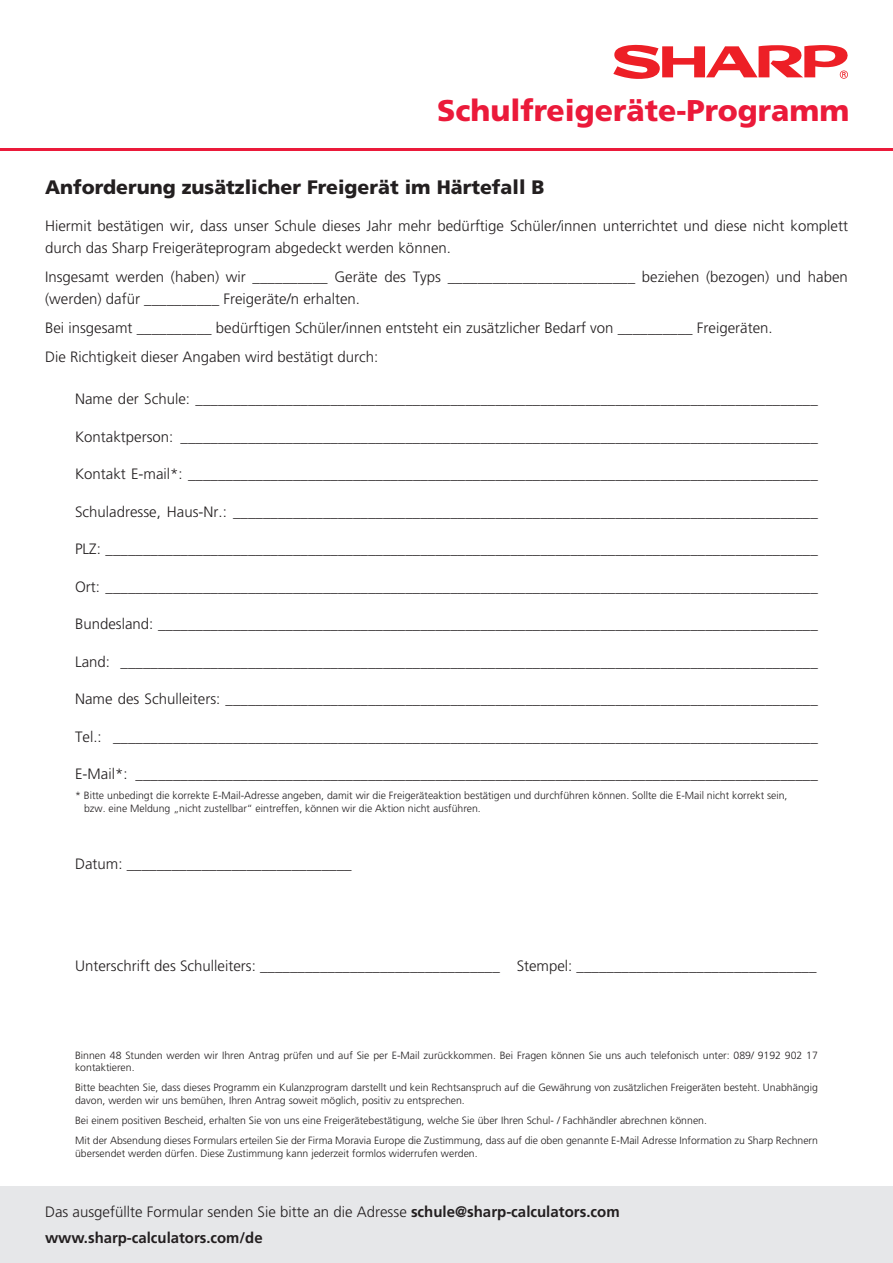
<style>
.page{position:relative;width:893px;height:1263px;background:#fff}
.page>*{position:absolute;margin:0;border:0;box-sizing:border-box;transform-origin:0 0}
.t1{font:900 30px "Frutiger";color:#eb1a3a}
.t2{font:900 19.5px "Frutiger";color:#231f20}
.t3{font:700 15.15px "Frutiger";color:#231f20}
.t4{font:300 15px/21.8px "Frutiger";color:#231f20}
.t5{font:300 10.5px/12.6px "Frutiger";color:#231f20}
.s1{font-weight:700;font-size:15.3px}
</style>
<div class="page">
<hr style="left:0;top:148px;width:893px;height:2px;background:#eb1a3a">
<svg style="left:613px;top:45px;width:235px;height:34px"></svg>
<div style="left:0;top:1186px;width:893px;height:77px;background:#e6e7e9"></div>
<h1 class="t1" style="left:437px;top:93px;width:414px">Schulfreigeräte-Programm</h1>
<h2 class="t2" style="left:45px;top:176px;width:501px">Anforderung zusätzlicher Freigerät im Härtefall B</h2>
<p class="t4" style="left:45px;top:215px;width:804px">Hiermit bestätigen wir, dass unser Schule dieses Jahr mehr bedürftige Schüler/innen unterrichtet und diese nicht komplett durch das Sharp Freigeräteprogram abgedeckt werden können.</p>
<p class="t4" style="left:45px;top:266px;width:804px">Insgesamt werden (haben) wir __________ Geräte des Typs _________________________ beziehen (bezogen) und haben (werden) dafür __________ Freigeräte/n erhalten.</p>
<p class="t4" style="left:45px;top:313px;width:729px;line-height:29.2px">Bei insgesamt __________ bedürftigen Schüler/innen entsteht ein zusätzlicher Bedarf von __________ Freigeräten.<br>Die Richtigkeit dieser Angaben wird bestätigt durch:</p>
<p class="t4" style="left:75px;top:388px;width:744px">Name der Schule: ___________________________________________________________________________________</p>
<p class="t4" style="left:75px;top:426px;width:744px">Kontaktperson: _____________________________________________________________________________________</p>
<p class="t4" style="left:75px;top:463px;width:744px">Kontakt E-mail*: ____________________________________________________________________________________</p>
<p class="t4" style="left:75px;top:501px;width:744px">Schuladresse, Haus-Nr.: ______________________________________________________________________________</p>
<p class="t4" style="left:75px;top:538px;width:744px">PLZ: _______________________________________________________________________________________________</p>
<p class="t4" style="left:75px;top:576px;width:744px">Ort: _______________________________________________________________________________________________</p>
<p class="t4" style="left:75px;top:613px;width:744px">Bundesland: ________________________________________________________________________________________</p>
<p class="t4" style="left:75px;top:651px;width:744px">Land: _____________________________________________________________________________________________</p>
<p class="t4" style="left:75px;top:688px;width:744px">Name des Schulleiters: _______________________________________________________________________________</p>
<p class="t4" style="left:75px;top:726px;width:744px">Tel.: ______________________________________________________________________________________________</p>
<p class="t4" style="left:75px;top:763px;width:744px">E-Mail*: ___________________________________________________________________________________________</p>
<p class="t5" style="left:84px;top:789px;width:705px;text-indent:-9px">* Bitte unbedingt die korrekte E-Mail-Adresse angeben, damit wir die Freigeräteaktion bestätigen und durchführen können. Sollte die E-Mail nicht korrekt sein, bzw. eine Meldung „nicht zustellbar“ eintreffen, können wir die Aktion nicht ausführen.</p>
<p class="t4" style="left:75px;top:853px;width:278px">Datum: ______________________________</p>
<p class="t4" style="left:75px;top:955px;width:743px">Unterschrift des Schulleiters: ________________________________ Stempel: ________________________________</p>
<p class="t5" style="left:75px;top:1049px;width:744px">Binnen 48 Stunden werden wir Ihren Antrag prüfen und auf Sie per E-Mail zurückkommen. Bei Fragen können Sie uns auch telefonisch unter: 089/ 9192 902 17 kontaktieren.</p>
<p class="t5" style="left:75px;top:1081px;width:744px">Bitte beachten Sie, dass dieses Programm ein Kulanzprogram darstellt und kein Rechtsanspruch auf die Gewährung von zusätzlichen Freigeräten besteht. Unabhängig davon, werden wir uns bemühen, Ihren Antrag soweit möglich, positiv zu entsprechen.</p>
<p class="t5" style="left:75px;top:1110px;width:744px;line-height:20.1px">Bei einem positiven Bescheid, erhalten Sie von uns eine Freigerätebestätigung, welche Sie über Ihren Schul- / Fachhändler abrechnen können.<br>Mit der Absendung dieses Formulars erteilen Sie der Firma Moravia Europe die Zustimmung, dass auf die oben genannte E-Mail Adresse Information zu Sharp Rechnern</p>
<p class="t5" style="left:75px;top:1147px;width:404px">übersendet werden dürfen. Diese Zustimmung kann jederzeit formlos widerrufen werden.</p>
<p class="t4" style="left:45px;top:1201px;width:576px">Das ausgefüllte Formular senden Sie bitte an die Adresse <span class="s1">schule@sharp-calculators.com</span></p>
<p class="t3" style="left:45px;top:1228px;width:219px">www.sharp-calculators.com/de</p>
</div>
